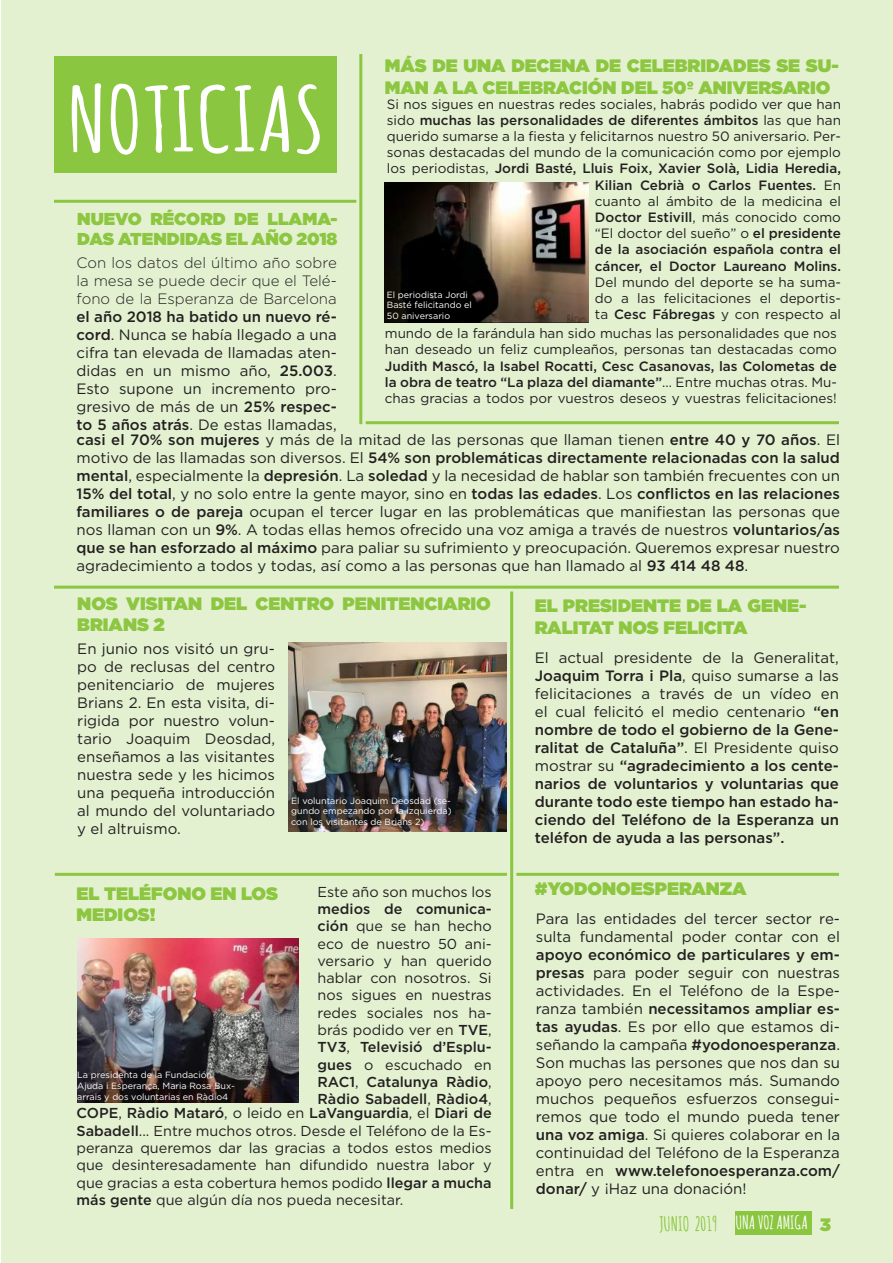
<style>
.page{position:relative;width:893px;height:1263px;background:#fff}
.page>*{position:absolute;margin:0;border:0;box-sizing:border-box;transform-origin:0 0}
.t1{font:700 88.5px "Amatic SC";color:#fff;scale:1.2 1}
.t2{font:900 18px/21.6px "Gotham";color:#8dc640}
.t3{font:700 18px "Amatic SC";color:#fff}
.t4{font:900 17.25px/20.7px "Gotham";color:#8dc640}
.t5{font:15px/18px "Gotham";color:#231f20;text-align:justify}
.t6{font:500 15px/18px "Gotham";color:#231f20;text-align:justify}
.t7{font:300 15px/18px "Gotham";color:#231f20;text-align:justify}
.t8{font:14.4px/17.2px "Gotham";color:#231f20;text-align:justify}
.t9{font:13.5px/16.2px "Gotham";color:#231f20;text-align:justify}
.t10{font:500 13.5px/16.2px "Gotham";color:#231f20;text-align:justify}
.t11{font:9px/10.8px "Gotham";color:#fff}
.s1{font-weight:500}
.s2{font-weight:400}
.s3{font-size:19.5px;color:#8dc640}
.s4{font-family:"Gotham";font-weight:900;color:#8dc640}
</style>
<div class="page">
<div style="left:1px;top:0;width:892px;height:1263px;background:#e3f1d1"></div>
<div style="left:736px;top:1211px;width:76px;height:24px;background:#8bc640"></div>
<div style="left:54px;top:56px;width:283px;height:117px;background:#8bc640"></div>
<hr style="left:359px;top:54px;width:3px;height:370px;background:#8bc640">
<hr style="left:54px;top:200px;width:302px;height:3px;background:#8bc640">
<hr style="left:54px;top:586px;width:785px;height:3px;background:#8bc640">
<hr style="left:366px;top:421px;width:473px;height:3px;background:#8bc640">
<hr style="left:510px;top:591px;width:3px;height:618px;background:#8bc640">
<hr style="left:55px;top:873px;width:452px;height:3px;background:#8dc640">
<hr style="left:516px;top:873px;width:323px;height:3px;background:#8bc640">
<img style="left:77px;top:938px;width:221px;height:165px">
<img style="left:385px;top:183px;width:203px;height:139px">
<img style="left:289px;top:642px;width:217px;height:189px">
<h1 class="t1" style="left:67px;top:56px;width:216px">NOTICIAS</h1>
<p class="t2" style="left:385px;top:55px;width:456px">MÁS DE UNA DECENA DE CELEBRIDADES SE SU-<br>MAN A LA CELEBRACIÓN DEL 50º ANIVERSARIO</p>
<p class="t9" style="left:387px;top:95px;width:456px">Si nos sigues en nuestras redes sociales, habrás podido ver que han sido <span class="s1">muchas las personalidades de diferentes ámbitos</span> las que han querido sumarse a la fiesta y felicitarnos nuestro 50 aniversario. Per&shy;sonas destacadas del mundo de la comunicación como por ejemplo los periodistas, <span class="s1">Jordi Basté, Lluis Foix, Xavier Solà, Lidia Heredia,</span></p>
<p class="t10" style="left:595px;top:177px;width:248px">Kilian Cebrià o Carlos Fuentes. <span class="s2">En cuanto al ámbito de la medicina el </span>Doctor Estivill<span class="s2">, más conocido como “El doctor del sueño” o</span> el presidente de la asociación española contra el cáncer, el Doctor Laureano Molins.</p>
<p class="t9" style="left:595px;top:274px;width:248px">Del mundo del deporte se ha suma&shy;do a las felicitaciones el deportis&shy;ta <span class="s1">Cesc Fábregas</span> y con respecto al</p>
<p class="t9" style="left:385px;top:325px;width:454px">mundo de la farándula han sido muchas las personalidades que nos han deseado un feliz cumpleaños, personas tan destacadas como</p>
<p class="t10" style="left:385px;top:357px;width:454px">Judith Mascó, la Isabel Rocatti, Cesc Casanovas, las Colometas de la obra de teatro “La plaza del diamante”<span class="s2">... Entre muchas otras. Mu&shy;chas gracias a todos por vuestros deseos y vuestras felicitaciones!</span></p>
<p class="t4" style="left:77px;top:208px;width:262px">NUEVO RÉCORD DE LLAMA-<br>DAS ATENDIDAS EL AÑO 2018</p>
<p class="t7" style="left:77px;top:253px;width:262px">Con los datos del último año sobre la mesa se puede decir que el Telé&shy;fono de la Esperanza de Barcelona</p>
<p class="t5" style="left:77px;top:307px;width:262px"><span class="s1">el año 2018 ha batido un nuevo ré&shy;cord</span>. Nunca se había llegado a una cifra tan elevada de llamadas aten&shy;didas en un mismo año, <span class="s1">25.003</span>.<br>Esto supone un incremento pro&shy;gresivo de más de un <span class="s1">25% respec&shy;to 5 años atrás</span>. De estas llamadas,</p>
<p class="t5" style="left:77px;top:430px;width:765px"><span class="s1">casi el 70% son mujeres</span> y más de la mitad de las personas que llaman tienen <span class="s1">entre 40 y 70 años</span>. El motivo de las llamadas son diversos. El <span class="s1">54% son problemáticas directamente relacionadas con la salud mental</span>, especialmente la <span class="s1">depresión</span>. La <span class="s1">soledad</span> y la necesidad de hablar son también frecuentes con un <span class="s1">15% del total</span>, y no solo entre la gente mayor, sino en <span class="s1">todas las edades</span>. Los <span class="s1">conflictos en las relaciones familiares o de pareja</span> ocupan el tercer lugar en las problemáticas que manifiestan las personas que nos llaman con un <span class="s1">9%</span>. A todas ellas hemos ofrecido una voz amiga a través de nuestros <span class="s1">voluntarios/as que se han esforzado al máximo</span> para paliar su sufrimiento y preocupación. Queremos expresar nuestro agradecimiento a todos y todas, así como a las personas que han llamado al <span class="s1">93 414 48 48</span>.</p>
<p class="t11" style="left:387px;top:289px;width:86px">El periodista Jordi<br>Basté felicitando el<br>50 aniversario</p>
<p class="t2" style="left:77px;top:592px;width:415px">NOS VISITAN DEL CENTRO PENITENCIARIO<br>BRIANS 2</p>
<p class="t5" style="left:77px;top:639px;width:199px">En junio nos visitó un gru&shy;po de reclusas del centro penitenciario de mujeres Brians 2. En esta visita, di&shy;rigida por nuestro volun&shy;tario Joaquim Deosdad, enseñamos a las visitantes nuestra sede y les hicimos una pequeña introducción al mundo del voluntariado y el altruismo.</p>
<p class="t11" style="left:291px;top:795px;width:162px;text-align:justify">El voluntario Joaquim Deosdad (se&shy;gundo empezando por la izquierda) con los visitantes de Brians 2)</p>
<p class="t2" style="left:535px;top:595px;width:273px">EL PRESIDENTE DE LA GENE-<br>RALITAT NOS FELICITA</p>
<p class="t6" style="left:535px;top:648px;width:306px"><span class="s2">El actual presidente de la Generalitat, </span>Joaquim Torra i Pla<span class="s2">, quiso sumarse a las felicitaciones a través de un vídeo en el cual felicitó el medio centenario</span> “en nombre de todo el gobierno de la Gene&shy;ralitat de Cataluña”<span class="s2">. El Presidente quiso mostrar su</span> “agradecimiento a los cente&shy;narios de voluntarios y voluntarias que durante todo este tiempo han estado ha&shy;ciendo del Teléfono de la Esperanza un teléfon de ayuda a las personas”.</p>
<p class="t2" style="left:77px;top:882px;width:203px">EL TELÉFONO EN LOS<br>MEDIOS!</p>
<p class="t2" style="left:535px;top:877px;width:213px">#YODONOESPERANZA</p>
<p class="t8" style="left:318px;top:883px;width:176px">Este año son muchos los</p>
<p class="t8" style="left:318px;top:900px;width:176px"><span class="s1">medios de comunica&shy;ción</span> que se han hecho eco de nuestro 50 ani&shy;versario y han querido hablar con nosotros. Si nos sigues en nuestras redes sociales nos ha&shy;brás podido ver en <span class="s1">TVE</span>, <span class="s1">TV3</span>, <span class="s1">Televisió d’Esplu&shy;gues</span> o escuchado en <span class="s1">RAC1</span>, <span class="s1">Catalunya Ràdio</span>, <span class="s1">Ràdio Sabadell</span>, <span class="s1">Ràdio4</span>,</p>
<p class="t8" style="left:77px;top:1104px;width:417px"><span class="s1">COPE</span>, <span class="s1">Ràdio Mataró</span>, o leido en <span class="s1">LaVanguardia</span>, el <span class="s1">Diari de Sabadell</span>... Entre muchos otros. Desde el Teléfono de la Es&shy;peranza queremos dar las gracias a todos estos medios que desinteresadamente han difundido nuestra labor y que gracias a esta cobertura hemos podido <span class="s1">llegar a mucha más gente</span> que algún día nos pueda necesitar.</p>
<p class="t5" style="left:536px;top:909px;width:306px">Para las entidades del tercer sector re&shy;sulta fundamental poder contar con el</p>
<p class="t5" style="left:536px;top:945px;width:306px"><span class="s1">apoyo económico de particulares y em&shy;presas</span> para poder seguir con nuestras actividades. En el Teléfono de la Espe&shy;ranza también <span class="s1">necessitamos ampliar es&shy;tas ayudas</span>. Es por ello que estamos di&shy;señando la campaña <span class="s1">#yodonoesperanza</span>.<br>Son muchas las persones que nos dan su apoyo pero necesitamos más. Sumando muchos pequeños esfuerzos consegui&shy;remos que todo el mundo pueda tener <span class="s1">una voz amiga</span>. Si quieres colaborar en la continuidad del Teléfono de la Esperanza entra en <span class="s1">www.telefonoesperanza.com/ donar/</span> y ¡Haz una donación!</p>
<p class="t11" style="left:77px;top:1069px;width:159px">La presidenta de la Fundación<br>Ajuda i Esperança, Maria Rosa Bux&shy;arrais y dos voluntarias en Ràdio4</p>
<p class="t3" style="left:659px;top:1210px;width:174px"><span class="s3">JUNIO 2019</span> UNA VOZ AMIGA <span class="s4">3</span></p>
</div>
